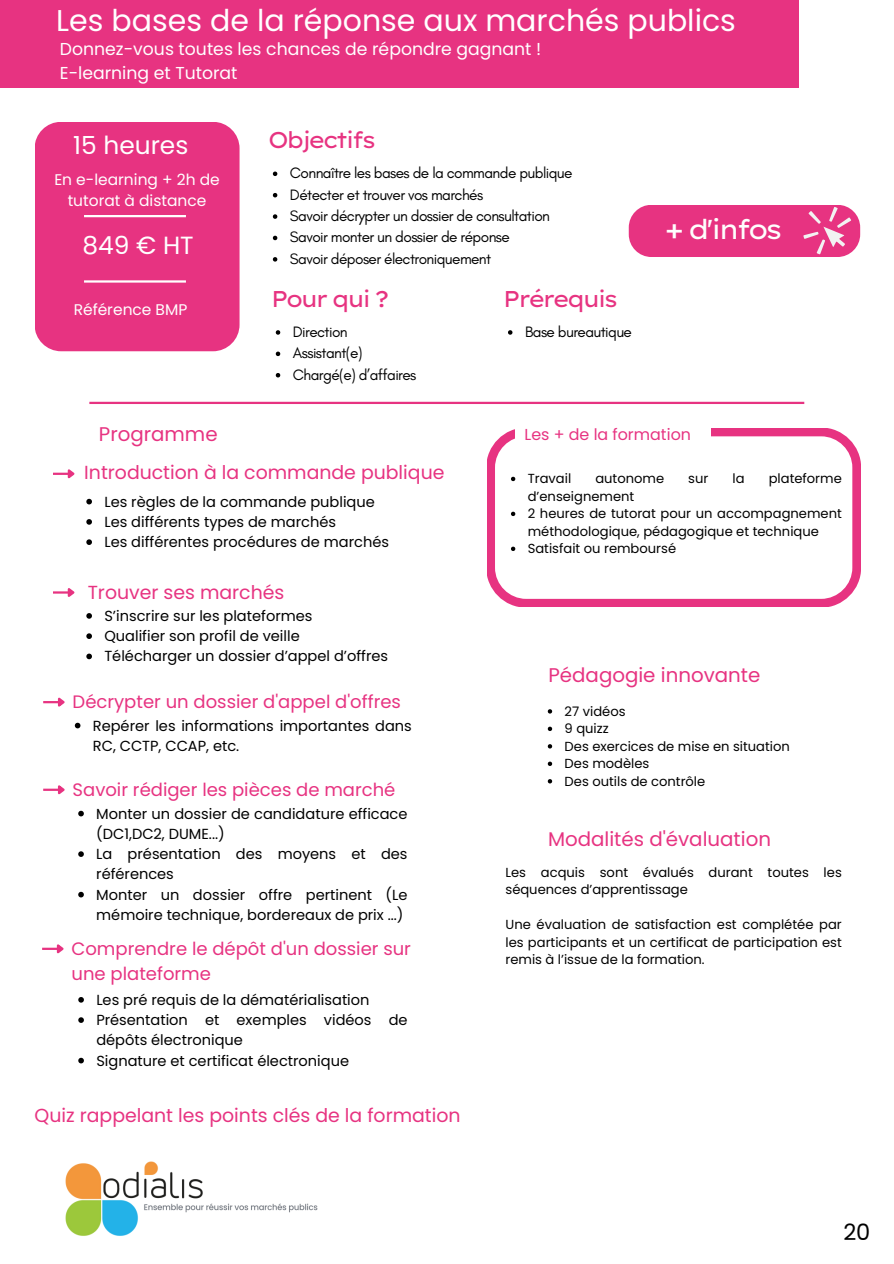
<style>
.page{position:relative;width:894px;height:1264px;background:#fff}
.page>*{position:absolute;margin:0;border:0;box-sizing:border-box;transform-origin:0 0}
.t1{font:30px "Poppins";color:#fff}
.t2{font:27.3px "Lexend Exa";letter-spacing:-.105em;color:#fefefd}
.t3{font:24.9px "Poppins";color:#fff}
.t4{font:22.8px "Lexend Exa";letter-spacing:-.1em;color:#e73381}
.t5{font:22.5px "Poppins";color:#000}
.t6{font:19.8px "Poppins";color:#e73381}
.t7{font:18.9px "Poppins";color:#e73381}
.t8{font:18px/24.8px "Poppins";color:#e73381}
.t9{font:17.25px/23.7px "Poppins";color:#fff}
.t10{font:15.9px "Poppins";color:#e73381}
.t11{font:15.45px/21.3px "Poppins";color:#fff;text-align:center}
.t12{font:15.3px "Glacial Indifference";letter-spacing:-.04em;color:#000}
.t13{font:14.55px/20.2px "Poppins";color:#000}
.t14{font:13.05px/17.4px "Poppins";color:#000}
</style>
<div class="page">
<div style="left:0;top:0;width:798px;height:87px;background:#e73381"></div>
<div style="left:35px;top:122px;width:204px;height:229px;background:#e73381;border-radius:27px"></div>
<hr style="left:84px;top:215px;width:102px;height:2px;background:#fff">
<hr style="left:84px;top:280px;width:102px;height:2px;background:#fff">
<hr style="left:89px;top:402px;width:715px;height:2px;background:#e73381">
<hr style="left:53px;top:472px;width:15px;height:3px;background:#e73381">
<svg style="left:66px;top:469px;width:9px;height:10px"></svg>
<svg style="left:86px;top:499px;width:6px;height:5px"></svg>
<svg style="left:86px;top:519px;width:6px;height:5px"></svg>
<svg style="left:86px;top:539px;width:6px;height:6px"></svg>
<svg style="left:53px;top:588px;width:22px;height:9px"></svg>
<svg style="left:86px;top:613px;width:6px;height:5px"></svg>
<svg style="left:86px;top:633px;width:6px;height:6px"></svg>
<svg style="left:86px;top:653px;width:6px;height:6px"></svg>
<svg style="left:487px;top:428px;width:373px;height:179px"></svg>
<div style="left:515px;top:425px;width:195px;height:22px;background:#fff"></div>
<svg style="left:511px;top:477px;width:4px;height:4px"></svg>
<svg style="left:511px;top:511px;width:4px;height:5px"></svg>
<svg style="left:511px;top:546px;width:4px;height:5px"></svg>
<svg style="left:276px;top:330px;width:4px;height:5px"></svg>
<svg style="left:276px;top:351px;width:4px;height:5px"></svg>
<svg style="left:276px;top:373px;width:4px;height:4px"></svg>
<svg style="left:273px;top:171px;width:4px;height:5px"></svg>
<svg style="left:273px;top:193px;width:4px;height:4px"></svg>
<svg style="left:273px;top:214px;width:4px;height:5px"></svg>
<svg style="left:273px;top:236px;width:4px;height:4px"></svg>
<svg style="left:273px;top:257px;width:4px;height:4px"></svg>
<svg style="left:508px;top:330px;width:4px;height:5px"></svg>
<svg style="left:547px;top:709px;width:5px;height:4px"></svg>
<svg style="left:547px;top:726px;width:5px;height:5px"></svg>
<svg style="left:547px;top:744px;width:5px;height:4px"></svg>
<svg style="left:547px;top:761px;width:5px;height:5px"></svg>
<svg style="left:547px;top:779px;width:5px;height:4px"></svg>
<img style="left:65px;top:1161px;width:253px;height:75px">
<div style="left:628px;top:205px;width:231px;height:52px;background:#e73381;border-radius:23px"></div>
<svg style="left:803px;top:207px;width:48px;height:47px"></svg>
<svg style="left:43px;top:697px;width:22px;height:10px"></svg>
<svg style="left:75px;top:722px;width:5px;height:6px"></svg>
<hr style="left:43px;top:788px;width:15px;height:3px;background:#e73381">
<svg style="left:56px;top:785px;width:9px;height:10px"></svg>
<svg style="left:78px;top:810px;width:6px;height:6px"></svg>
<svg style="left:78px;top:851px;width:6px;height:6px"></svg>
<svg style="left:78px;top:891px;width:6px;height:6px"></svg>
<svg style="left:42px;top:944px;width:22px;height:10px"></svg>
<svg style="left:78px;top:997px;width:6px;height:5px"></svg>
<svg style="left:78px;top:1017px;width:6px;height:5px"></svg>
<svg style="left:78px;top:1057px;width:6px;height:6px"></svg>
<h3 class="t1" style="left:56px;top:-1px;width:681px">Les bases de la réponse aux marchés publics</h3>
<p class="t9" style="left:60px;top:37px;width:483px">Donnez-vous toutes les chances de répondre gagnant !<br>E-learning et Tutorat</p>
<h1 class="t3" style="left:73px;top:128px;width:117px">15 heures</h1>
<h5 class="t11" style="left:54px;top:169px;width:167px">En e-learning + 2h de tutorat à distance</h5>
<h3 class="t3" style="left:83px;top:227px;width:112px">849 € HT</h3>
<h6 class="t11" style="left:74px;top:298px;width:115px">Référence BMP</h6>
<h4 class="t6" style="left:99px;top:420px;width:120px">Programme</h4>
<p class="t4" style="left:268px;top:126px;width:109px">Objectifs</p>
<h4 class="t12" style="left:290px;top:164px;width:284px">Connaître les bases de la commande publique</h4>
<p class="t12" style="left:290px;top:185px;width:195px">Détecter et trouver vos marchés</p>
<h4 class="t12" style="left:290px;top:206px;width:261px">Savoir décrypter un dossier de consultation</h4>
<p class="t12" style="left:290px;top:228px;width:221px">Savoir monter un dossier de réponse</p>
<p class="t12" style="left:290px;top:249px;width:203px">Savoir déposer électroniquement</p>
<p class="t4" style="left:503px;top:284px;width:116px">Prérequis</p>
<p class="t12" style="left:525px;top:322px;width:108px">Base bureautique</p>
<h3 class="t4" style="left:271px;top:284px;width:120px">Pour qui ?</h3>
<p class="t12" style="left:293px;top:322px;width:56px">Direction</p>
<p class="t12" style="left:293px;top:344px;width:71px">Assistant(e)</p>
<p class="t12" style="left:293px;top:365px;width:125px">Chargé(e) d’affaires</p>
<p class="t2" style="left:664px;top:212px;width:119px">+ d'infos</p>
<h1 class="t10" style="left:524px;top:423px;width:168px">Les + de la formation</h1>
<h6 class="t7" style="left:84px;top:459px;width:361px">Introduction à la commande publique</h6>
<p class="t13" style="left:104px;top:491px;width:272px">Les règles de la commande publique</p>
<h2 class="t13" style="left:104px;top:511px;width:233px">Les différents types de marchés</h2>
<p class="t13" style="left:104px;top:532px;width:286px">Les différentes procédures de marchés</p>
<p class="t7" style="left:88px;top:579px;width:198px">Trouver ses marchés</p>
<h3 class="t13" style="left:104px;top:605px;width:209px">S’inscrire sur les plateformes</h3>
<p class="t13" style="left:104px;top:626px;width:197px">Qualifier son profil de veille</p>
<p class="t13" style="left:104px;top:646px;width:285px">Télécharger un dossier d’appel d’offres</p>
<p class="t8" style="left:73px;top:689px;width:330px">Décrypter un dossier d'appel d'offres</p>
<p class="t13" style="left:93px;top:715px;width:320px">Repérer les informations importantes dans<br>RC, CCTP, CCAP, etc.</p>
<p class="t8" style="left:73px;top:777px;width:324px">Savoir rédiger les pièces de marché</p>
<h4 class="t13" style="left:96px;top:803px;width:312px">Monter un dossier de candidature efficace (DC1,DC2, DUME...)</h4>
<p class="t13" style="left:96px;top:844px;width:312px">La présentation des moyens et des références</p>
<p class="t13" style="left:96px;top:884px;width:312px">Monter un dossier offre pertinent (Le mémoire technique, bordereaux de prix ...)</p>
<p class="t8" style="left:71px;top:936px;width:341px">Comprendre le dépôt d'un dossier sur une plateforme</p>
<h5 class="t13" style="left:96px;top:989px;width:275px">Les pré requis de la dématérialisation</h5>
<p class="t13" style="left:96px;top:1009px;width:312px">Présentation et exemples vidéos de dépôts électronique</p>
<p class="t13" style="left:96px;top:1050px;width:254px">Signature et certificat électronique</p>
<h4 class="t7" style="left:35px;top:1102px;width:427px">Quiz rappelant les points clés de la formation</h4>
<p class="t14" style="left:527px;top:470px;width:45px">Travail</p>
<p class="t14" style="left:595px;top:470px;width:70px">autonome</p>
<p class="t14" style="left:688px;top:470px;width:22px">sur</p>
<p class="t14" style="left:732px;top:470px;width:14px">la</p>
<p class="t14" style="left:768px;top:470px;width:75px">plateforme</p>
<p class="t14" style="left:527px;top:487px;width:108px">d’enseignement</p>
<p class="t14" style="left:527px;top:505px;width:315px">2 heures de tutorat pour un accompagnement méthodologique, pédagogique et technique</p>
<p class="t14" style="left:527px;top:540px;width:150px">Satisfait ou remboursé</p>
<p class="t6" style="left:548px;top:661px;width:213px">Pédagogie innovante</p>
<p class="t14" style="left:564px;top:702px;width:62px">27 vidéos</p>
<p class="t14" style="left:564px;top:720px;width:46px">9 quizz</p>
<h4 class="t14" style="left:564px;top:737px;width:227px">Des exercices de mise en situation</h4>
<p class="t14" style="left:564px;top:755px;width:86px">Des modèles</p>
<p class="t14" style="left:564px;top:772px;width:142px">Des outils de contrôle</p>
<p class="t6" style="left:548px;top:824px;width:224px">Modalités d'évaluation</p>
<h4 class="t14" style="left:505px;top:863px;width:338px">Les acquis sont évalués durant toutes les séquences d’apprentissage</h4>
<p class="t14" style="left:505px;top:916px;width:338px;text-align:justify">Une évaluation de satisfaction est complétée par les participants et un certificat de participation est remis à l’issue de la formation.</p>
<h3 class="t5" style="left:843px;top:1216px;width:29px">20</h3>
</div>
